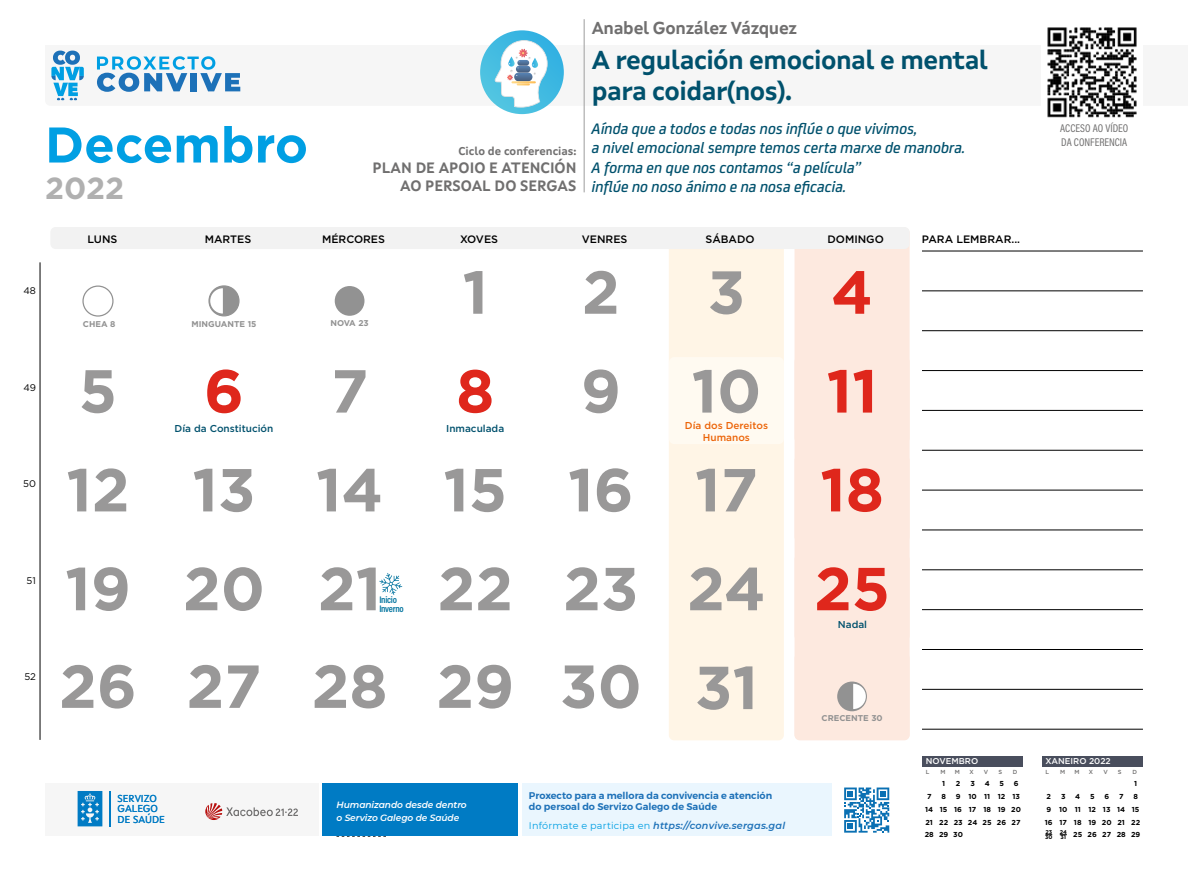
<style>
.page{position:relative;width:1188px;height:869px;background:#fff}
.page>*{position:absolute;margin:0;border:0;box-sizing:border-box;transform-origin:0 0}
.t1{font:700 60.5px/98.1px "Gotham";color:#999898;text-align:justify}
.t2{font:700 60.5px "Gotham";color:#df271c}
.t3{font:700 50px "Gotham";color:#009fe3}
.t4{font:700 30.5px "Gotham";color:#b0b0b0}
.t5{font:700 25.88px/31.1px "Xunta Sans";letter-spacing:-.02em;color:#00516d}
.t6{font:700 17.25px "Xunta Sans";letter-spacing:-.02em;color:#706f6f}
.t7{font:italic 500 16.25px/19.5px "FS Joey";color:#00516d}
.t8{font:700 15px/18px "Xunta Sans";color:#706f6f;text-align:right}
.t9{font:11.25px/13.5px "Acumin Pro Cond";color:#706f6f}
.t10{font:700 11.25px "Xunta Sans";color:#706f6f}
.t11{font:500 10.75px "Gotham";color:#000}
.t12{font:10.25px/10.6px "Xunta Sans";color:#007bc4}
.t13{font:500 10px "Gotham";color:#00516d}
.t14{font:500 10px/12px "Gotham";color:#ec6408;text-align:center}
.t15{font:600 9.62px/11.6px "Montserrat";color:#1d71b8}
.t16{font:italic 600 9.62px "Montserrat";letter-spacing:.02em;color:#1d71b8}
.t17{font:600 9.62px/9.6px "Acumin Pro Cond";letter-spacing:-.025em;color:#00739e}
.t18{font:9.62px "Gotham";color:#000}
.t19{font:italic 600 9.12px/13px "Montserrat";letter-spacing:-.01em;color:#fff}
.t20{font:500 8.5px "Gotham";color:#fff}
.t21{font:700 8.38px "Gotham";color:#929292}
.t22{font:700 7.25px/12.8px "Gotham";color:#000}
.t23{font:500 5.88px "Gotham";color:#706f6f}
.t24{font:700 5.5px/5.2px "Gotham";color:#000}
.s1{color:#df271c}
.s2{font-weight:400;font-style:normal;color:#009fe3}
</style>
<div class="page">
<svg style="left:336px;top:835px;width:50px;height:1px"></svg>
<div style="left:45px;top:783px;width:273px;height:52px;background:#f6f6f6"></div>
<div style="left:522px;top:783px;width:309px;height:52px;background:#eaf6fe"></div>
<svg style="left:844px;top:787px;width:45px;height:45px"></svg>
<div style="left:322px;top:783px;width:195px;height:52px;background:#007bc4"></div>
<svg style="left:205px;top:803px;width:93px;height:16px"></svg>
<svg style="left:78px;top:791px;width:24px;height:35px"></svg>
<hr style="left:109px;top:790px;width:1px;height:36px;background:#007bc4">
<hr style="left:583px;top:19px;width:1px;height:173px;background:#b0b0b0">
<img style="left:1047px;top:27px;width:90px;height:91px">
<div style="left:794px;top:227px;width:115px;height:513px;background:#fde9df;border-radius:5px"></div>
<div style="left:668px;top:227px;width:115px;height:513px;background:#fff5e6;border-radius:5px"></div>
<div style="left:50px;top:227px;width:859px;height:22px;background:#f2f2f2;border-radius:5px"></div>
<div style="left:668px;top:357px;width:115px;height:87px;background:#fffaf1;border-radius:5px"></div>
<div style="left:334px;top:286px;width:30px;height:29px;background:#929292;border-radius:50%"></div>
<div style="left:837px;top:681px;width:29px;height:30px;background:#929292;border-radius:50%"></div>
<svg style="left:853px;top:683px;width:12px;height:25px"></svg>
<div style="left:82px;top:285px;width:31px;height:31px;border:1px solid #929292;border-radius:50%"></div>
<div style="left:209px;top:286px;width:30px;height:30px;background:#929292;border-radius:50%"></div>
<div style="left:208px;top:285px;width:31px;height:31px;border:1px solid #929292;border-radius:50%"></div>
<svg style="left:210px;top:288px;width:13px;height:25px"></svg>
<hr style="left:40px;top:262px;width:1px;height:477px;background:#000">
<svg style="left:379px;top:573px;width:23px;height:21px"></svg>
<div style="left:922px;top:755px;width:100px;height:11px;background:#494e5d"></div>
<div style="left:1041px;top:755px;width:100px;height:11px;background:#494e5d"></div>
<hr style="left:921px;top:410px;width:221px;height:1px;background:#000">
<hr style="left:921px;top:450px;width:221px;height:1px;background:#000">
<hr style="left:921px;top:489px;width:221px;height:1px;background:#000">
<hr style="left:921px;top:529px;width:221px;height:1px;background:#000">
<hr style="left:921px;top:569px;width:221px;height:1px;background:#000">
<hr style="left:921px;top:609px;width:221px;height:1px;background:#000">
<hr style="left:921px;top:649px;width:221px;height:1px;background:#000">
<hr style="left:921px;top:688px;width:221px;height:1px;background:#000">
<hr style="left:921px;top:728px;width:221px;height:1px;background:#000">
<hr style="left:921px;top:251px;width:221px;height:1px;background:#000">
<hr style="left:921px;top:290px;width:221px;height:1px;background:#000">
<hr style="left:921px;top:330px;width:221px;height:1px;background:#000">
<hr style="left:921px;top:370px;width:221px;height:1px;background:#000">
<svg style="left:51px;top:30px;width:1086px;height:84px"></svg>
<h2 class="t3" style="left:45px;top:112px;width:264px">Decembro</h2>
<h3 class="t4" style="left:45px;top:168px;width:80px">2022</h3>
<p class="t10" style="left:458px;top:145px;width:119px">Ciclo de conferencias:</p>
<p class="t8" style="left:372px;top:159px;width:205px">PLAN DE APOIO E ATENCIÓN<br>AO PERSOAL DO SERGAS</p>
<p class="t6" style="left:591px;top:17px;width:206px">Anabel González Vázquez</p>
<h3 class="t5" style="left:591px;top:44px;width:398px">A regulación emocional e mental para coidar(nos).</h3>
<p class="t7" style="left:591px;top:117px;width:375px">Aínda que a todos e todas nos inflúe o que vivimos,<br>a nivel emocional sempre temos certa marxe de manobra.<br>A forma en que nos contamos “a película”<br>inflúe no noso ánimo e na nosa eficacia.</p>
<p class="t18" style="left:23px;top:285px;width:14px">48</p>
<p class="t11" style="left:87px;top:232px;width:31px">LUNS</p>
<p class="t11" style="left:205px;top:232px;width:48px">MARTES</p>
<p class="t11" style="left:322px;top:232px;width:65px">MÉRCORES</p>
<p class="t11" style="left:460px;top:232px;width:40px">XOVES</p>
<p class="t11" style="left:581px;top:232px;width:47px">VENRES</p>
<p class="t11" style="left:705px;top:232px;width:51px">SÁBADO</p>
<p class="t11" style="left:827px;top:232px;width:58px">DOMINGO</p>
<p class="t11" style="left:921px;top:232px;width:100px">PARA LEMBRAR...</p>
<p class="t21" style="left:83px;top:318px;width:34px">CHEA 8</p>
<p class="t21" style="left:191px;top:318px;width:66px">MINGUANTE 15</p>
<p class="t21" style="left:330px;top:317px;width:40px">NOVA 23</p>
<h1 class="t1" style="left:462px;top:243px;width:27px">1</h1>
<h1 class="t1" style="left:582px;top:243px;width:39px">2</h1>
<h1 class="t1" style="left:707px;top:243px;width:39px">3</h1>
<h1 class="t2" style="left:831px;top:252px;width:43px">4</h1>
<p class="t18" style="left:23px;top:381px;width:14px">49</p>
<p class="t18" style="left:23px;top:477px;width:14px">50</p>
<p class="t18" style="left:27px;top:573px;width:11px">51</p>
<p class="t18" style="left:24px;top:670px;width:13px">52</p>
<h1 class="t1" style="left:79px;top:341px;width:40px">5</h1>
<h1 class="t2" style="left:204px;top:351px;width:42px">6</h1>
<h1 class="t1" style="left:331px;top:341px;width:39px">7</h1>
<h1 class="t2" style="left:456px;top:351px;width:40px">8</h1>
<h1 class="t1" style="left:580px;top:341px;width:298px">9 10 <span class="s1">11</span></h1>
<p class="t13" style="left:174px;top:421px;width:100px">Día da Constitución</p>
<p class="t13" style="left:446px;top:421px;width:59px">Inmaculada</p>
<p class="t14" style="left:684px;top:419px;width:85px">Día dos Dereitos<br>Humanos</p>
<h1 class="t1" style="left:59px;top:440px;width:832px">12 13 14 15 16 17 <span class="s1">18<br></span>19 20 21 22 23 24 <span class="s1">25<br></span>26 27 28 29 30 31</h1>
<p class="t17" style="left:379px;top:594px;width:26px">Inicio<br>Inverno</p>
<p class="t13" style="left:837px;top:617px;width:31px">Nadal</p>
<p class="t21" style="left:821px;top:712px;width:63px">CRECENTE 30</p>
<p class="t12" style="left:117px;top:792px;width:49px">SERVIZO<br>GALEGO<br>DE SAÚDE</p>
<p class="t19" style="left:336px;top:797px;width:132px">Humanizando desde dentro o Servizo Galego de Saúde</p>
<p class="t15" style="left:529px;top:789px;width:245px">Proxecto para a mellora da convivencia e atención do persoal do Servizo Galego de Saúde</p>
<p class="t16" style="left:529px;top:818px;width:258px"><span class="s2">Infórmate e participa en</span> https://convive.sergas.gal</p>
<p class="t20" style="left:925px;top:755px;width:54px">NOVEMBRO</p>
<p class="t23" style="left:925px;top:767px;width:5px">L</p>
<p class="t23" style="left:940px;top:767px;width:7px">M</p>
<p class="t23" style="left:954px;top:767px;width:7px">M</p>
<p class="t23" style="left:969px;top:767px;width:6px">X</p>
<p class="t23" style="left:983px;top:767px;width:6px">V</p>
<p class="t23" style="left:998px;top:767px;width:5px">S</p>
<p class="t23" style="left:1012px;top:767px;width:6px">D</p>
<p class="t22" style="left:941px;top:776px;width:5px">1</p>
<p class="t22" style="left:955px;top:776px;width:6px">2</p>
<p class="t22" style="left:970px;top:776px;width:6px">3</p>
<p class="t22" style="left:984px;top:776px;width:6px">4</p>
<p class="t22" style="left:999px;top:776px;width:6px">5</p>
<p class="t22" style="left:1013px;top:776px;width:6px">6</p>
<p class="t22" style="left:926px;top:789px;width:6px">7</p>
<p class="t22" style="left:941px;top:789px;width:6px">8</p>
<p class="t22" style="left:924px;top:789px;width:98px;text-indent:31px">9 10 11 12 13<br>14 15 16 17 18 19 20<br>21 22 23 24 25 26 27<br>28 29 30</p>
<p class="t9" style="left:1059px;top:121px;width:70px">ACCESO AO VÍDEO<br>DA CONFERENCIA</p>
<p class="t20" style="left:1045px;top:755px;width:67px">XANEIRO 2022</p>
<p class="t23" style="left:1045px;top:767px;width:5px">L</p>
<p class="t23" style="left:1059px;top:767px;width:7px">M</p>
<p class="t23" style="left:1074px;top:767px;width:7px">M</p>
<p class="t23" style="left:1088px;top:767px;width:6px">X</p>
<p class="t23" style="left:1103px;top:767px;width:6px">V</p>
<p class="t23" style="left:1117px;top:767px;width:5px">S</p>
<p class="t23" style="left:1131px;top:767px;width:6px">D</p>
<p class="t22" style="left:1133px;top:776px;width:5px">1</p>
<p class="t22" style="left:1046px;top:789px;width:6px">2</p>
<p class="t22" style="left:1060px;top:789px;width:6px">3</p>
<p class="t22" style="left:1074px;top:789px;width:6px">4</p>
<p class="t22" style="left:1089px;top:789px;width:6px">5</p>
<p class="t22" style="left:1103px;top:789px;width:6px">6</p>
<p class="t22" style="left:1118px;top:789px;width:6px">7</p>
<p class="t22" style="left:1044px;top:789px;width:97px;text-indent:88px">8<br>9 10 11 12 13 14 15<br>16 17 18 19 20 21 22</p>
<p class="t24" style="left:1044px;top:829px;width:9px">23<br>30</p>
<p class="t24" style="left:1059px;top:829px;width:9px">24</p>
<p class="t22" style="left:1060px;top:827px;width:81px"><sub>31</sub> 25 26 27 28 29</p>
</div>
